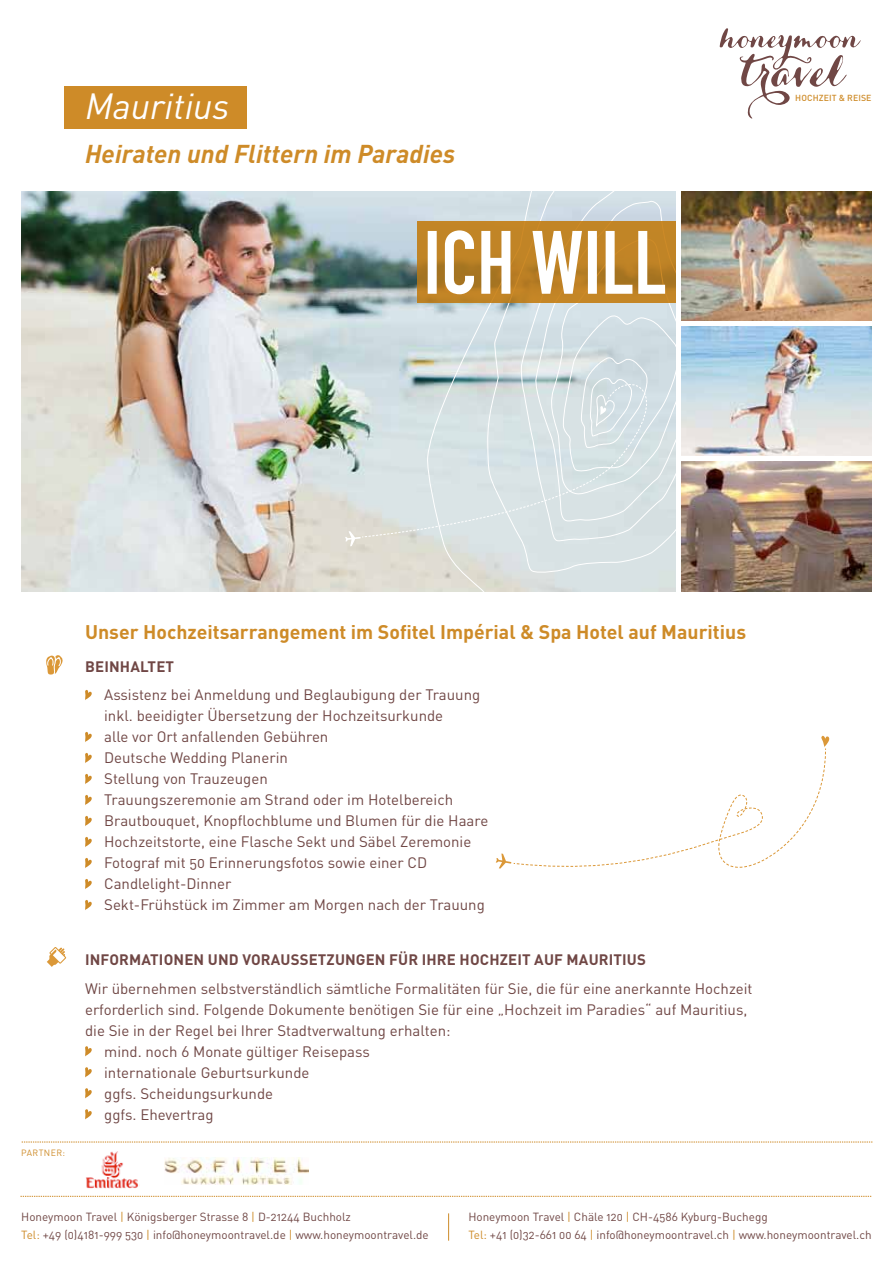
<style>
.page{position:relative;width:893px;height:1263px;background:#fff}
.page>*{position:absolute;margin:0;border:0;box-sizing:border-box;transform-origin:0 0}
.t1{font:italic 36px "DINOT";color:#fff}
.t2{font:italic 700 25.5px "DINOT";color:#ce8b28}
.t3{font:700 19.5px "DINOT";color:#ce8b28}
.t4{font:15px/21px "DINOT";color:#704745}
.t5{font:700 15px "DINOT";letter-spacing:.01em;color:#704745}
.t6{font:11.7px/18px "DINOT";color:#704745}
.t7{font:9px "DINOT";color:#ce8b28}
.t8{font:500 8.7px "DINOT";letter-spacing:.01em;color:#ce8b28}
.s1{color:#ce8b28}
</style>
<div class="page">
<img style="left:21px;top:191px;width:405px;height:400px">
<svg style="left:720px;top:28px;width:141px;height:91px"></svg>
<img style="left:681px;top:326px;width:191px;height:130px">
<img style="left:681px;top:461px;width:191px;height:130px">
<img style="left:681px;top:191px;width:191px;height:130px">
<svg style="left:426px;top:191px;width:250px;height:400px;background:#d7dfe1"></svg>
<div style="left:417px;top:221px;width:261px;height:81px;background:#c28526"></div>
<svg style="left:345px;top:228px;width:331px;height:318px;background:#cfd2c8"></svg>
<hr style="left:676px;top:182px;width:4px;height:422px;background:#fff">
<svg style="left:22px;top:1142px;width:851px;height:1px"></svg>
<svg style="left:21px;top:1196px;width:851px;height:1px"></svg>
<img style="left:86px;top:1151px;width:52px;height:38px">
<svg style="left:85px;top:689px;width:7px;height:11px"></svg>
<svg style="left:85px;top:731px;width:7px;height:11px"></svg>
<svg style="left:85px;top:752px;width:7px;height:11px"></svg>
<svg style="left:85px;top:773px;width:7px;height:11px"></svg>
<svg style="left:85px;top:794px;width:7px;height:11px"></svg>
<svg style="left:85px;top:816px;width:7px;height:10px"></svg>
<svg style="left:85px;top:837px;width:7px;height:10px"></svg>
<svg style="left:85px;top:858px;width:7px;height:10px"></svg>
<svg style="left:85px;top:879px;width:7px;height:10px"></svg>
<svg style="left:85px;top:900px;width:7px;height:10px"></svg>
<svg style="left:85px;top:1046px;width:7px;height:11px"></svg>
<svg style="left:85px;top:1067px;width:7px;height:11px"></svg>
<svg style="left:85px;top:1088px;width:7px;height:11px"></svg>
<svg style="left:85px;top:1109px;width:7px;height:11px"></svg>
<div style="left:64px;top:86px;width:183px;height:43px;background:#ce8b28"></div>
<svg style="left:47px;top:947px;width:19px;height:20px"></svg>
<img style="left:165px;top:1158px;width:144px;height:26px">
<svg style="left:496px;top:735px;width:333px;height:134px"></svg>
<svg style="left:46px;top:655px;width:17px;height:20px"></svg>
<svg style="left:448px;top:1213px;width:1px;height:28px"></svg>
<h1 class="t1" style="left:85px;top:81px;width:146px">Mauritius</h1>
<h2 class="t2" style="left:85px;top:137px;width:372px">Heiraten und Flittern im Paradies</h2>
<p class="t8" style="left:795px;top:92px;width:78px">HOCHZEIT &amp; REISE</p>
<p class="t7" style="left:21px;top:1147px;width:45px">Partner:</p>
<h3 class="t3" style="left:85px;top:618px;width:663px">UNSER HOCHZEITSARRANGEMENT IM SOFITEL IMPÉRIAL &amp; SPA HOTEL AUF MAURITIUS</h3>
<p class="t5" style="left:85px;top:656px;width:91px">BEI NHALTET</p>
<p class="t4" style="left:104px;top:684px;width:386px">Assistenz bei Anmeldung und Beglaubigung der Trauung inkl. beeidigter Übersetzung der Hochzeitsurkunde<br>alle vor Ort anfallenden Gebühren<br>Deutsche Wedding Planerin<br>Stellung von Trauzeugen<br>Trauungszeremonie am Strand oder im Hotelbereich Brautbouquet, Knopflochblume und Blumen für die Haare Hochzeitstorte, eine Flasche Sekt und Säbel Zeremonie Fotograf mit 50 Erinnerungsfotos sowie einer CD Candlelight-Dinner<br>Sekt-Frühstück im Zimmer am Morgen nach der Trauung</p>
<p class="t5" style="left:85px;top:949px;width:206px">INFORMATIONEN UND VORAUSS</p>
<p class="t5" style="left:309px;top:949px;width:322px">ETZUNGEN FÜR IH RE HOCHZEIT AUF MAURITIUS</p>
<p class="t4" style="left:85px;top:977px;width:669px">Wir übernehmen selbstverständlich sämtliche Formalitäten für Sie, die für eine anerkannte Hochzeit</p>
<p class="t4" style="left:85px;top:998px;width:664px">erforderlich sind. Folgende Dokumente benötigen Sie für eine „Hochzeit im Paradies“ auf Mauritius,</p>
<p class="t4" style="left:85px;top:1019px;width:367px">die Sie in der Regel bei Ihrer Stadtverwaltung erhalten:</p>
<p class="t4" style="left:104px;top:1040px;width:267px">mind. noch 6 Monate gültiger Reisepass</p>
<p class="t4" style="left:104px;top:1061px;width:207px">internationale Geburtsurkunde</p>
<p class="t4" style="left:104px;top:1082px;width:170px">ggfs. Scheidungsurkunde</p>
<p class="t4" style="left:104px;top:1103px;width:111px">ggfs. Ehevertrag</p>
<p class="t6" style="left:21px;top:1207px;width:409px">Honeymoon Travel <span class="s1">|</span> Königsberger Strasse 8 <span class="s1">|</span> D-21244 Buchholz<br><span class="s1">Tel:</span> +49 (0)4181-999 530 <span class="s1">|</span> info@honeymoontravel.de <span class="s1">|</span> www.honeymoontravel.de</p>
<p class="t6" style="left:468px;top:1207px;width:405px">Honeymoon Travel <span class="s1">|</span> Chäle 120 <span class="s1">|</span> CH-4586 Kyburg-Buchegg<br><span class="s1">Tel:</span> +41 (0)32-661 00 64 <span class="s1">|</span> info@honeymoontravel.ch <span class="s1">|</span> www.honeymoontravel.ch</p>
</div>
